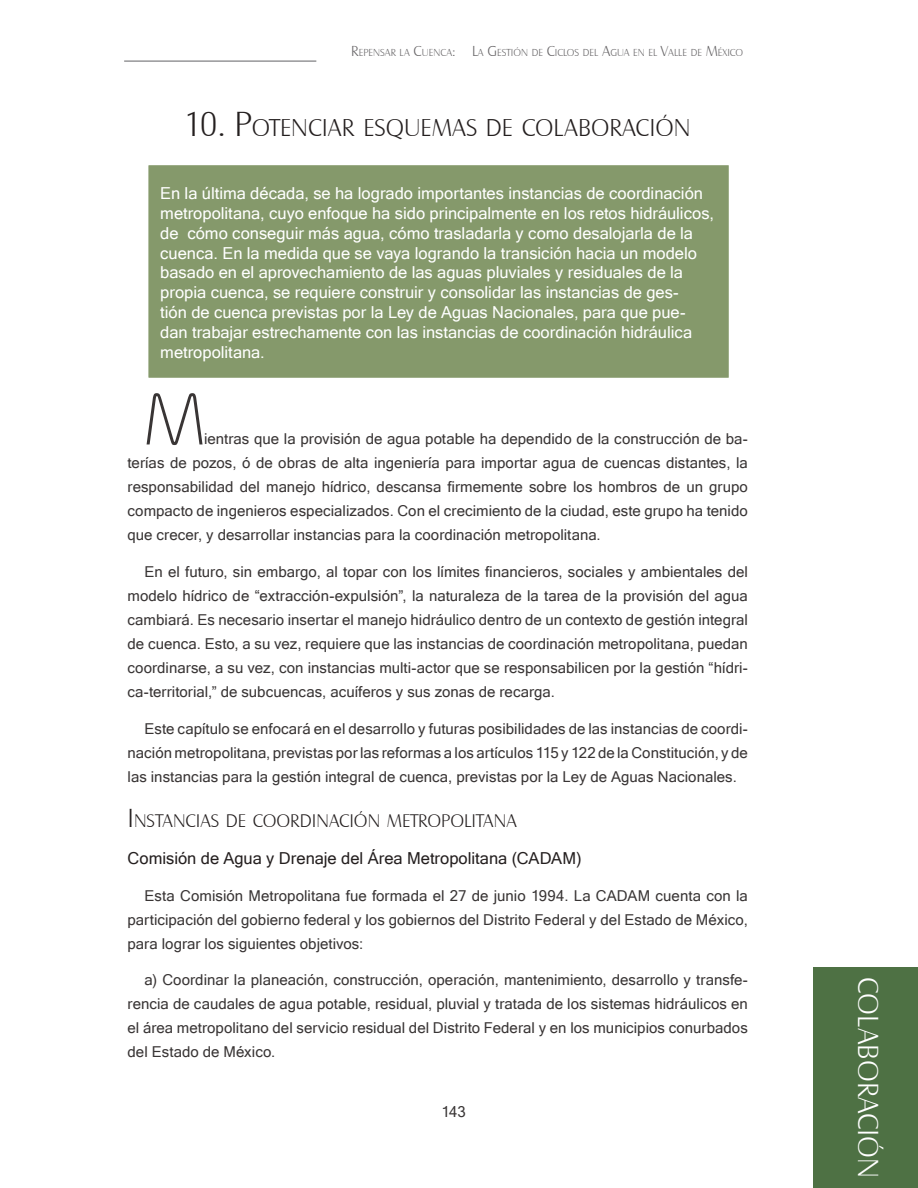
<style>
.page{position:relative;width:918px;height:1188px;background:#fff}
.page>*{position:absolute;margin:0;border:0;box-sizing:border-box;transform-origin:0 0}
.t1{font:300 72px "Brie";color:#393535}
.t2{font:30px "Castle T Ligh";color:#fff}
.t3{font:25.2px "Castle T Ligh";color:#241f1f}
.t4{font:18.9px "Castle T Ligh";color:#241f1f}
.t5{font:16.5px/19.8px "Microsoft Sans Serif";color:#fff}
.t6{font:16.5px "Microsoft Sans Serif";color:#241f1f}
.t7{font:15px/24px "Microsoft Sans Serif";letter-spacing:.005em;color:#393535;text-align:justify}
.t8{font:10.5px "Castle T Ligh";color:#656365}
.s1{font-size:15px}
.s2{font-size:36px}
.s3{font-size:27px}
</style>
<div class="page">
<hr style="left:124px;top:60px;width:192px;height:2px;background:#969698">
<div style="left:813px;top:967px;width:105px;height:221px;background:#4e7144"></div>
<div style="left:148px;top:164px;width:582px;height:215px;background:#85996b"></div>
<div style="left:147px;top:164px;width:583px;height:215px;border:2px solid #fff"></div>
<p class="t8" style="left:351px;top:47px;width:393px"><span class="s1">R</span>EPENSAR LA <span class="s1">C</span>UENCA<span class="s1">: L</span>A <span class="s1">G</span>ESTIÓN DE <span class="s1">C</span>ICLOS DEL <span class="s1">A</span>GUA EN EL <span class="s1">V</span>ALLE DE <span class="s1">M</span>ÉXICO</p>
<h3 class="t3" style="left:185px;top:114px;width:507px"><span class="s2">10. P</span>OTENCIAR ESQUEMAS DE COLABORACIÓN</h3>
<p class="t5" style="left:160px;top:183px;width:555px">En la última década, se ha logrado importantes instancias de coordinación metropolitana, cuyo enfoque ha sido principalmente en los retos hidráulicos, de cómo conseguir más agua, cómo trasladarla y como desalojarla de la cuenca. En la medida que se vaya logrando la transición hacia un modelo basado en el aprovechamiento de las aguas pluviales y residuales de la propia cuenca, se requiere construir y consolidar las instancias de ges-<br>tión de cuenca previstas por la Ley de Aguas Nacionales, para que pue&shy;dan trabajar estrechamente con las instancias de coordinación hidráulica metropolitana.</p>
<h1 class="t1" style="left:145px;top:387px;width:62px">M</h1>
<p class="t7" style="left:128px;top:427px;width:622px;text-indent:76px">ientras que la provisión de agua potable ha dependido de la construcción de ba&shy;terías de pozos, ó de obras de alta ingeniería para importar agua de cuencas distantes, la responsabilidad del manejo hídrico, descansa firmemente sobre los hombros de un grupo compacto de ingenieros especializados. Con el crecimiento de la ciudad, este grupo ha tenido que crecer, y desarrollar instancias para la coordinación metropolitana.</p>
<p class="t7" style="left:128px;top:560px;width:622px;text-indent:17px">En el futuro, sin embargo, al topar con los límites financieros, sociales y ambientales del modelo hídrico de “extracción-expulsión”, la naturaleza de la tarea de la provisión del agua cambiará. Es necesario insertar el manejo hidráulico dentro de un contexto de gestión integral de cuenca. Esto, a su vez, requiere que las instancias de coordinación metropolitana, puedan coordinarse, a su vez, con instancias multi-actor que se responsabilicen por la gestión “hídri&shy;ca-territorial,” de subcuencas, acuíferos y sus zonas de recarga.</p>
<p class="t7" style="left:128px;top:717px;width:622px;text-indent:17px">Este capítulo se enfocará en el desarrollo y futuras posibilidades de las instancias de coordi&shy;nación metropolitana, previstas por las reformas a los artículos 115 y 122 de la Constitución, y de las instancias para la gestión integral de cuenca, previstas por la Ley de Aguas Nacionales.</p>
<p class="t4" style="left:128px;top:811px;width:391px"><span class="s3">I</span> NSTANCIAS DE COORDINACIÓN METROPOLITANA</p>
<p class="t6" style="left:128px;top:849px;width:456px">Comisión de Agua y Drenaje del Área Metropolitana (CADAM)</p>
<p class="t7" style="left:128px;top:883px;width:622px;text-indent:17px">Esta Comisión Metropolitana fue formada el 27 de junio 1994. La CADAM cuenta con la participación del gobierno federal y los gobiernos del Distrito Federal y del Estado de México, para lograr los siguientes objetivos:</p>
<p class="t7" style="left:128px;top:968px;width:622px;text-indent:17px">a) Coordinar la planeación, construcción, operación, mantenimiento, desarrollo y transfe&shy;rencia de caudales de agua potable, residual, pluvial y tratada de los sistemas hidráulicos en el área metropolitano del servicio residual del Distrito Federal y en los municipios conurbados del Estado de México.</p>
<p class="t7" style="left:441px;top:1100px;width:26px">143</p>
<h2 class="t2" style="left:884px;top:977px;width:199px;rotate:90deg">COLABORACIÓN</h2>
</div>
